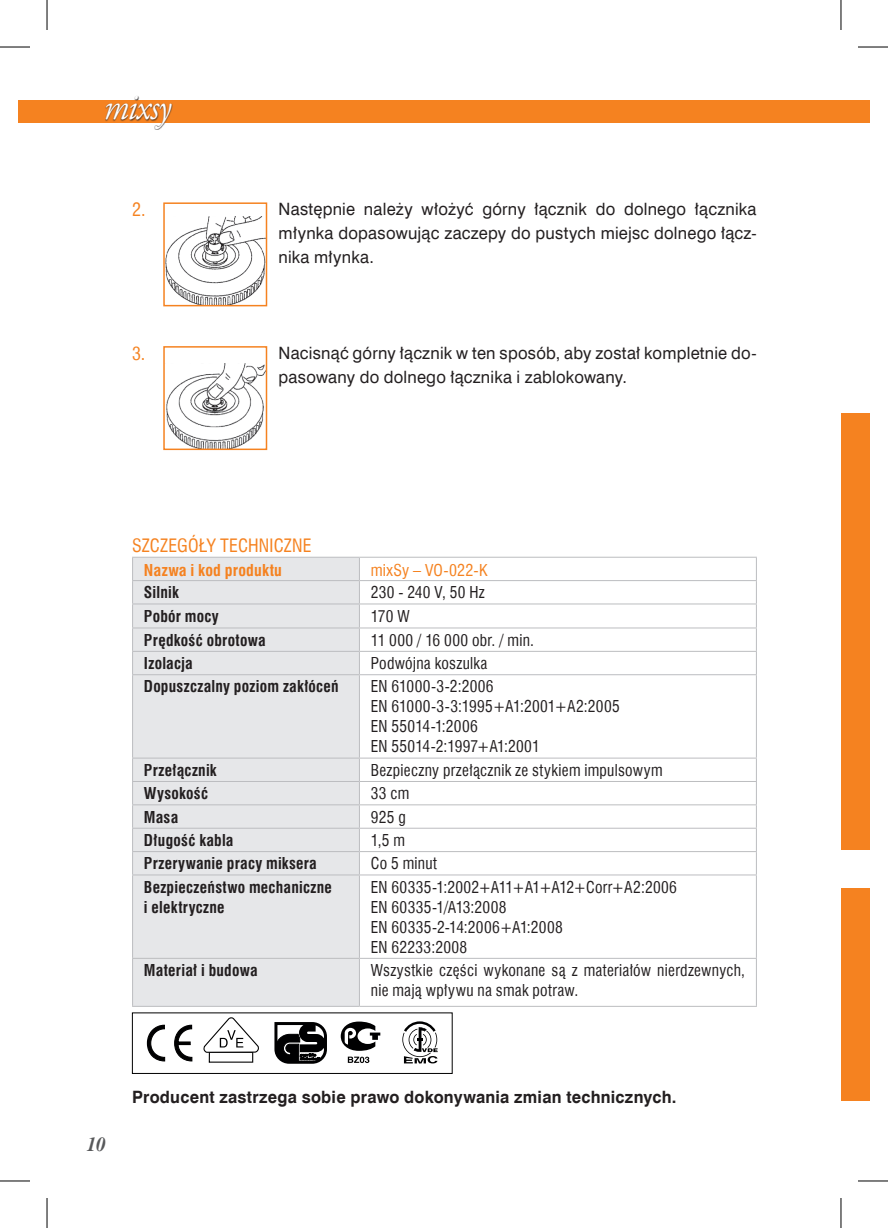
<style>
.page{position:relative;width:888px;height:1228px;background:#fff}
.page>*{position:absolute;margin:0;border:0;box-sizing:border-box;transform-origin:0 0}
.t1{font:italic 38px "Adobe Garamond Pro";letter-spacing:-.02em;color:#fff;scale:.9 1}
.t2{font:italic 700 20px "Dutch 801 EU";color:#57585a}
.t3{font:18px "Swis 721 Cn EU";letter-spacing:.005em;color:#f58220}
.t4{font:17px/24px "Swis 721 EU";letter-spacing:.01em;color:#231f20;text-align:justify}
.t5{font:700 17px "Swis 721 EU";letter-spacing:.015em;color:#231f20}
.t6{font:16px/20px "Swis 721 Cn EU";letter-spacing:.02em;color:#231f20}
.t7{font:700 16px/20px "Swis 721 Cn EU";letter-spacing:.015em;color:#231f20}
.t8{font:700 16px "Swis 721 Cn EU";letter-spacing:.015em;color:#f58220}
.t9{font:16px "Swis 721 Cn EU";letter-spacing:.015em;color:#f58220}
</style>
<div class="page">
<div style="left:19px;top:100px;width:850px;height:23px;background:#f58220"></div>
<img style="left:166px;top:217px;width:98px;height:86px">
<div style="left:163px;top:202px;width:104px;height:104px;border:2px solid #f58220"></div>
<img style="left:166px;top:363px;width:98px;height:84px">
<div style="left:163px;top:346px;width:104px;height:104px;border:2px solid #f58220"></div>
<div style="left:105px;top:95px;width:68px;height:35px;background:#231f20;opacity:.75"></div>
<div style="left:133px;top:558px;width:226px;height:448px;background:#e6e7e9"></div>
<hr style="left:132px;top:557px;width:227px;height:1px;background:#bcbdc0">
<hr style="left:359px;top:557px;width:398px;height:1px;background:#bcbdc0">
<hr style="left:132px;top:580px;width:227px;height:1px;background:#bcbdc0">
<hr style="left:359px;top:580px;width:398px;height:1px;background:#bcbdc0">
<hr style="left:132px;top:603px;width:227px;height:1px;background:#bcbdc0">
<hr style="left:359px;top:603px;width:398px;height:1px;background:#bcbdc0">
<hr style="left:132px;top:627px;width:227px;height:1px;background:#bcbdc0">
<hr style="left:359px;top:627px;width:398px;height:1px;background:#bcbdc0">
<hr style="left:132px;top:651px;width:227px;height:1px;background:#bcbdc0">
<svg style="left:132px;top:558px;width:1px;height:116px"></svg>
<hr style="left:359px;top:651px;width:398px;height:1px;background:#bcbdc0">
<svg style="left:359px;top:558px;width:1px;height:116px"></svg>
<svg style="left:756px;top:558px;width:1px;height:116px"></svg>
<hr style="left:132px;top:674px;width:227px;height:1px;background:#bcbdc0">
<hr style="left:132px;top:675px;width:1px;height:83px;background:#bcbdc0">
<hr style="left:359px;top:674px;width:398px;height:1px;background:#bcbdc0">
<hr style="left:359px;top:675px;width:1px;height:83px;background:#bcbdc0">
<hr style="left:756px;top:675px;width:1px;height:83px;background:#bcbdc0">
<hr style="left:132px;top:758px;width:227px;height:1px;background:#bcbdc0">
<hr style="left:359px;top:758px;width:398px;height:1px;background:#bcbdc0">
<hr style="left:132px;top:781px;width:227px;height:1px;background:#bcbdc0">
<hr style="left:359px;top:781px;width:398px;height:1px;background:#bcbdc0">
<hr style="left:132px;top:804px;width:227px;height:1px;background:#bcbdc0">
<hr style="left:359px;top:804px;width:398px;height:1px;background:#bcbdc0">
<hr style="left:132px;top:828px;width:227px;height:1px;background:#bcbdc0">
<hr style="left:359px;top:828px;width:398px;height:1px;background:#bcbdc0">
<hr style="left:132px;top:851px;width:227px;height:1px;background:#bcbdc0">
<svg style="left:132px;top:759px;width:1px;height:115px"></svg>
<hr style="left:359px;top:851px;width:398px;height:1px;background:#bcbdc0">
<svg style="left:359px;top:759px;width:1px;height:115px"></svg>
<svg style="left:756px;top:759px;width:1px;height:115px"></svg>
<hr style="left:132px;top:874px;width:227px;height:1px;background:#bcbdc0">
<hr style="left:132px;top:875px;width:1px;height:83px;background:#bcbdc0">
<hr style="left:359px;top:874px;width:398px;height:1px;background:#bcbdc0">
<hr style="left:359px;top:875px;width:1px;height:83px;background:#bcbdc0">
<hr style="left:756px;top:875px;width:1px;height:83px;background:#bcbdc0">
<hr style="left:132px;top:958px;width:227px;height:1px;background:#bcbdc0">
<hr style="left:132px;top:959px;width:1px;height:47px;background:#bcbdc0">
<hr style="left:359px;top:958px;width:398px;height:1px;background:#bcbdc0">
<hr style="left:359px;top:959px;width:1px;height:47px;background:#bcbdc0">
<hr style="left:756px;top:959px;width:1px;height:47px;background:#bcbdc0">
<hr style="left:132px;top:1006px;width:227px;height:1px;background:#bcbdc0">
<hr style="left:359px;top:1006px;width:398px;height:1px;background:#bcbdc0">
<div style="left:841px;top:413px;width:28px;height:436px;background:#f58220"></div>
<div style="left:841px;top:888px;width:28px;height:213px;background:#f58220"></div>
<svg style="left:203px;top:1017px;width:56px;height:46px"></svg>
<svg style="left:147px;top:1025px;width:18px;height:36px"></svg>
<svg style="left:174px;top:1025px;width:18px;height:36px"></svg>
<svg style="left:402px;top:1021px;width:36px;height:42px"></svg>
<div style="left:132px;top:1012px;width:320px;height:62px;border:1px solid #000001"></div>
<svg style="left:341px;top:1021px;width:39px;height:30px"></svg>
<svg style="left:348px;top:1057px;width:21px;height:6px"></svg>
<svg style="left:274px;top:1022px;width:53px;height:42px"></svg>
<hr style="left:0;top:47px;width:30px;height:1px;background:#000">
<hr style="left:858px;top:47px;width:30px;height:1px;background:#000">
<hr style="left:0;top:1181px;width:30px;height:1px;background:#000">
<hr style="left:858px;top:1181px;width:30px;height:1px;background:#000">
<hr style="left:47px;top:0;width:1px;height:30px;background:#000">
<hr style="left:47px;top:1198px;width:1px;height:30px;background:#000">
<hr style="left:840px;top:0;width:1px;height:30px;background:#000">
<hr style="left:840px;top:1198px;width:1px;height:30px;background:#000">
<h1 class="t1" style="left:104px;top:84px;width:76px">mixsy</h1>
<p class="t3" style="left:132px;top:198px;width:15px">2.</p>
<p class="t4" style="left:279px;top:197px;width:479px">Następnie należy włożyć górny łącznik do dolnego łącznika młynka dopasowując zaczepy do pustych miejsc dolnego łącz&shy;nika młynka.</p>
<p class="t3" style="left:132px;top:342px;width:15px">3.</p>
<p class="t4" style="left:279px;top:341px;width:479px">Nacisnąć górny łącznik w ten sposób, aby został kompletnie do&shy;pasowany do dolnego łącznika i zablokowany.</p>
<p class="t3" style="left:132px;top:534px;width:181px">Szczegóły techniczne</p>
<p class="t8" style="left:144px;top:560px;width:140px">Nazwa i kod produktu</p>
<p class="t9" style="left:371px;top:560px;width:117px">mixSy – VO-022-K</p>
<p class="t7" style="left:144px;top:583px;width:36px">Silnik</p>
<p class="t6" style="left:371px;top:582px;width:116px">230 - 240 V, 50 Hz</p>
<p class="t7" style="left:144px;top:607px;width:76px">Pobór mocy</p>
<p class="t6" style="left:371px;top:606px;width:40px">170 W</p>
<p class="t7" style="left:144px;top:631px;width:123px">Prędkość obrotowa</p>
<p class="t6" style="left:371px;top:630px;width:165px">11 000 / 16 000 obr. / min.</p>
<p class="t7" style="left:144px;top:654px;width:50px">Izolacja</p>
<p class="t6" style="left:371px;top:653px;width:118px">Podwójna koszulka</p>
<p class="t7" style="left:144px;top:677px;width:196px">Dopuszczalny poziom zakłóceń</p>
<p class="t6" style="left:371px;top:676px;width:251px">EN 61000-3-2:2006<br>EN 61000-3-3:1995+A1:2001+A2:2005<br>EN 55014-1:2006<br>EN 55014-2:1997+A1:2001</p>
<p class="t7" style="left:144px;top:761px;width:74px">Przełącznik</p>
<p class="t6" style="left:371px;top:760px;width:293px">Bezpieczny przełącznik ze stykiem impulsowym</p>
<p class="t7" style="left:144px;top:784px;width:66px">Wysokość</p>
<p class="t6" style="left:371px;top:783px;width:40px">33 cm</p>
<p class="t7" style="left:144px;top:807px;width:36px">Masa</p>
<p class="t6" style="left:371px;top:807px;width:36px">925 g</p>
<p class="t7" style="left:144px;top:831px;width:91px">Długość kabla</p>
<p class="t6" style="left:371px;top:830px;width:36px">1,5 m</p>
<p class="t7" style="left:144px;top:854px;width:174px">Przerywanie pracy miksera</p>
<p class="t6" style="left:371px;top:853px;width:68px">Co 5 minut</p>
<p class="t7" style="left:144px;top:878px;width:189px">Bezpieczeństwo mechaniczne i elektryczne</p>
<p class="t6" style="left:371px;top:877px;width:308px">EN 60335-1:2002+A11+A1+A12+Corr+A2:2006<br>EN 60335-1/A13:2008<br>EN 60335-2-14:2006+A1:2008<br>EN 62233:2008</p>
<p class="t7" style="left:144px;top:961px;width:115px">Materiał i budowa</p>
<p class="t6" style="left:371px;top:960px;width:376px">Wszystkie części wykonane są z materiałów nierdzewnych, nie mają wpływu na smak potraw.</p>
<p class="t2" style="left:87px;top:1132px;width:20px">10</p>
<p class="t5" style="left:132px;top:1086px;width:546px">Producent zastrzega sobie prawo dokonywania zmian technicznych.</p>
</div>
